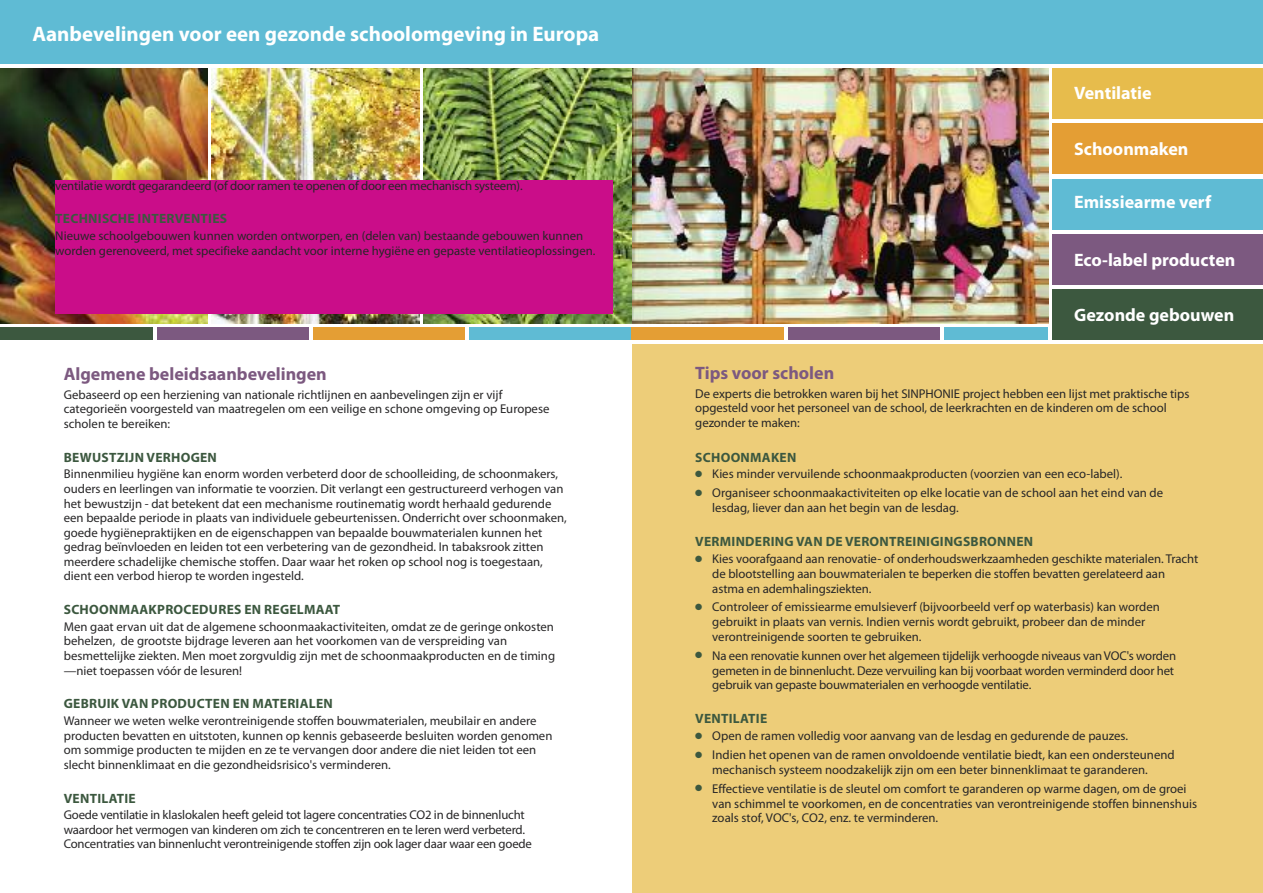
<style>
.page{position:relative;width:1263px;height:893px;background:#fff}
.page>*{position:absolute;margin:0;border:0;box-sizing:border-box;transform-origin:0 0}
.t1{font:700 21px "Myriad Pro";color:#fff}
.t2{font:700 18px "Myriad Pro";color:#fff}
.t3{font:700 18px "Myriad Pro";color:#7c5980}
.t4{font:700 13.5px "Myriad Pro";letter-spacing:.02em;color:#3c583f}
.t5{font:12.75px/14.5px "Myriad Pro";color:#272627}
.s1{color:#3c583f}
</style>
<div class="page">
<div style="left:633px;top:344px;width:630px;height:549px;background:#edcd79"></div>
<div style="left:0;top:0;width:1263px;height:64px;background:#5fbbd4"></div>
<img style="left:0;top:68px;width:208px;height:255px">
<img style="left:212px;top:68px;width:207px;height:255px">
<div style="left:0;top:327px;width:153px;height:13px;background:#3c583f"></div>
<div style="left:157px;top:327px;width:152px;height:13px;background:#7c5980"></div>
<div style="left:313px;top:327px;width:152px;height:13px;background:#e49e34"></div>
<div style="left:469px;top:327px;width:162px;height:13px;background:#5fbbd4"></div>
<div style="left:631px;top:327px;width:153px;height:13px;background:#e49e34"></div>
<div style="left:788px;top:327px;width:152px;height:13px;background:#7c5980"></div>
<div style="left:944px;top:327px;width:104px;height:13px;background:#5fbbd4"></div>
<div style="left:1052px;top:68px;width:211px;height:50px;background:#e7bc4c"></div>
<div style="left:1052px;top:123px;width:211px;height:51px;background:#e49e34"></div>
<div style="left:1052px;top:179px;width:211px;height:50px;background:#5fbbd4"></div>
<div style="left:1052px;top:234px;width:211px;height:51px;background:#7c5980"></div>
<div style="left:1052px;top:290px;width:211px;height:50px;background:#3c583f"></div>
<img style="left:424px;top:68px;width:624px;height:255px">
<div style="left:55px;top:180px;width:558px;height:134px;background:#ca0d89"></div>
<h1 class="t1" style="left:32px;top:26px;width:568px">Aanbevelingen voor een gezonde schoolomgeving in Europa</h1>
<p class="t5" style="left:55px;top:179px;width:469px">ventilatie wordt gegarandeerd (of door ramen te openen of door een mechanisch systeem).</p>
<p class="t4" style="left:55px;top:214px;width:173px">TECHNISCHE INTERVENTIES</p>
<p class="t5" style="left:55px;top:230px;width:542px">Nieuwe schoolgebouwen kunnen worden ontworpen, en (delen van) bestaande gebouwen kunnen worden gerenoveerd, met specifieke aandacht voor interne hygiëne en gepaste ventilatieoplossingen.</p>
<h2 class="t3" style="left:64px;top:367px;width:265px">Algemene beleidsaanbevelingen</h2>
<p class="t5" style="left:64px;top:388px;width:487px">Gebaseerd op een herziening van nationale richtlijnen en aanbevelingen zijn er vijf categorieën voorgesteld van maatregelen om een veilige en schone omgeving op Europese scholen te bereiken:</p>
<p class="t4" style="left:64px;top:452px;width:155px">BEWUSTZIJN VERHOGEN</p>
<p class="t5" style="left:64px;top:468px;width:505px">Binnenmilieu hygiëne kan enorm worden verbeterd door de schoolleiding, de schoonmakers, ouders en leerlingen van informatie te voorzien. Dit verlangt een gestructureerd verhogen van het bewustzijn - dat betekent dat een mechanisme routinematig wordt herhaald gedurende een bepaalde periode in plaats van individuele gebeurtenissen. Onderricht over schoonmaken, goede hygiënepraktijken en de eigenschappen van bepaalde bouwmaterialen kunnen het gedrag beïnvloeden en leiden tot een verbetering van de gezondheid. In tabaksrook zitten meerdere schadelijke chemische stoffen. Daar waar het roken op school nog is toegestaan, dient een verbod hierop te worden ingesteld.</p>
<p class="t4" style="left:64px;top:605px;width:278px">SCHOONMAAKPROCEDURES EN REGELMAAT</p>
<p class="t5" style="left:64px;top:620px;width:493px">Men gaat ervan uit dat de algemene schoonmaakactiviteiten, omdat ze de geringe onkosten behelzen, de grootste bijdrage leveren aan het voorkomen van de verspreiding van besmettelijke ziekten. Men moet zorgvuldig zijn met de schoonmaakproducten en de timing —niet toepassen vóór de lesuren!</p>
<p class="t4" style="left:64px;top:699px;width:271px">GEBRUIK VAN PRODUCTEN EN MATERIALEN</p>
<p class="t5" style="left:64px;top:714px;width:490px">Wanneer we weten welke verontreinigende stoffen bouwmaterialen, meubilair en andere producten bevatten en uitstoten, kunnen op kennis gebaseerde besluiten worden genomen om sommige producten te mijden en ze te vervangen door andere die niet leiden tot een slecht binnenklimaat en die gezondheidsrisico's verminderen.</p>
<p class="t4" style="left:64px;top:793px;width:73px">VENTILATIE</p>
<p class="t5" style="left:64px;top:809px;width:470px">Goede ventilatie in klaslokalen heeft geleid tot lagere concentraties CO2 in de binnenlucht waardoor het vermogen van kinderen om zich te concentreren en te leren werd verbeterd.<br>Concentraties van binnenlucht verontreinigende stoffen zijn ook lager daar waar een goede</p>
<h2 class="t2" style="left:1074px;top:87px;width:79px">Ventilatie</h2>
<h2 class="t2" style="left:1074px;top:142px;width:116px">Schoonmaken</h2>
<h2 class="t2" style="left:1074px;top:195px;width:139px">Emissiearme verf</h2>
<h2 class="t2" style="left:1074px;top:253px;width:163px">Eco-label producten</h2>
<h2 class="t2" style="left:1074px;top:308px;width:162px">Gezonde gebouwen</h2>
<h2 class="t3" style="left:695px;top:366px;width:140px">Tips voor scholen</h2>
<p class="t5" style="left:695px;top:387px;width:496px">De experts die betrokken waren bij het SINPHONIE project hebben een lijst met praktische tips opgesteld voor het personeel van de school, de leerkrachten en de kinderen om de school gezonder te maken:</p>
<p class="t4" style="left:695px;top:452px;width:103px">SCHOONMAKEN</p>
<p class="t5" style="left:695px;top:468px;width:429px"><span class="s1">●</span> Kies minder vervuilende schoonmaakproducten (voorzien van een eco-label).</p>
<p class="t5" style="left:712px;top:487px;width:452px;text-indent:-17px"><span class="s1">●</span> Organiseer schoonmaakactiviteiten op elke locatie van de school aan het eind van de lesdag, liever dan aan het begin van de lesdag.</p>
<p class="t4" style="left:695px;top:537px;width:339px">VERMINDERING VAN DE VERONTREINIGINGSBRONNEN</p>
<p class="t5" style="left:712px;top:552px;width:488px;text-indent:-17px"><span class="s1">●</span> Kies voorafgaand aan renovatie- of onderhoudswerkzaamheden geschikte materialen. Tracht de blootstelling aan bouwmaterialen te beperken die stoffen bevatten gerelateerd aan astma en ademhalingsziekten.</p>
<p class="t5" style="left:712px;top:601px;width:449px;text-indent:-17px"><span class="s1">●</span> Controleer of emissiearme emulsieverf (bijvoorbeeld verf op waterbasis) kan worden gebruikt in plaats van vernis. Indien vernis wordt gebruikt, probeer dan de minder verontreinigende soorten te gebruiken.</p>
<p class="t5" style="left:712px;top:649px;width:465px;text-indent:-17px"><span class="s1">●</span> Na een renovatie kunnen over het algemeen tijdelijk verhoogde niveaus van VOC's worden gemeten in de binnenlucht. Deze vervuiling kan bij voorbaat worden verminderd door het gebruik van gepaste bouwmaterialen en verhoogde ventilatie.</p>
<p class="t4" style="left:695px;top:714px;width:73px">VENTILATIE</p>
<p class="t5" style="left:695px;top:730px;width:434px"><span class="s1">●</span> Open de ramen volledig voor aanvang van de lesdag en gedurende de pauzes.</p>
<p class="t5" style="left:712px;top:748px;width:464px;text-indent:-17px"><span class="s1">●</span> Indien het openen van de ramen onvoldoende ventilatie biedt, kan een ondersteunend mechanisch systeem noodzakelijk zijn om een beter binnenklimaat te garanderen.</p>
<p class="t5" style="left:712px;top:782px;width:486px;text-indent:-17px"><span class="s1">●</span> Effectieve ventilatie is de sleutel om comfort te garanderen op warme dagen, om de groei van schimmel te voorkomen, en de concentraties van verontreinigende stoffen binnenshuis zoals stof, VOC's, CO2, enz. te verminderen.</p>
</div>
